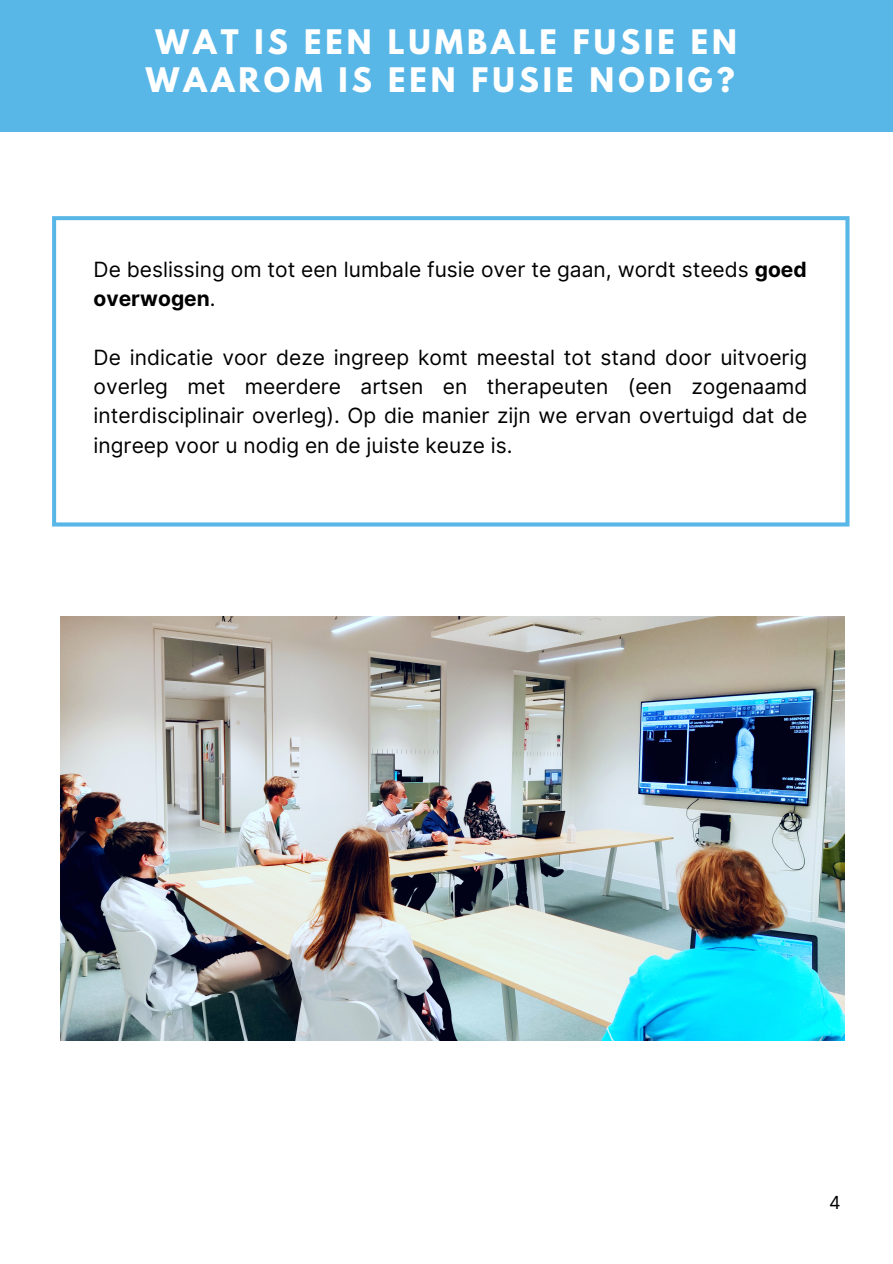
<style>
.page{position:relative;width:893px;height:1264px;background:#fff}
.page>*{position:absolute;margin:0;border:0;box-sizing:border-box;transform-origin:0 0}
.t1{font:700 30px/38.2px "League Spartan";letter-spacing:.13em;color:#fff;text-align:center}
.t2{font:21px/29.2px "Inter";color:#000}
.t3{font:18px "Inter";color:#000}
.s1{font-weight:700}
</style>
<div class="page">
<div style="left:0;top:0;width:892px;height:132px;background:#59b7e7"></div>
<svg style="left:52px;top:216px;width:797px;height:310px"></svg>
<img style="left:61px;top:616px;width:783px;height:424px">
<h1 class="t1" style="left:146px;top:27px;width:592px">WAT IS EEN LUMBALE FUSIE EN<br>WAAROM IS EEN FUSIE NODIG?</h1>
<p class="t2" style="left:94px;top:255px;width:714px">De beslissing om tot een lumbale fusie over te gaan, wordt steeds <span class="s1">goed overwogen</span>.</p>
<p class="t2" style="left:94px;top:342px;width:715px;text-align:justify">De indicatie voor deze ingreep komt meestal tot stand door uitvoerig overleg met meerdere artsen en therapeuten (een zogenaamd interdisciplinair overleg). Op die manier zijn we ervan overtuigd dat de ingreep voor u nodig en de juiste keuze is.</p>
<p class="t3" style="left:829px;top:1191px;width:13px">4</p>
</div>
